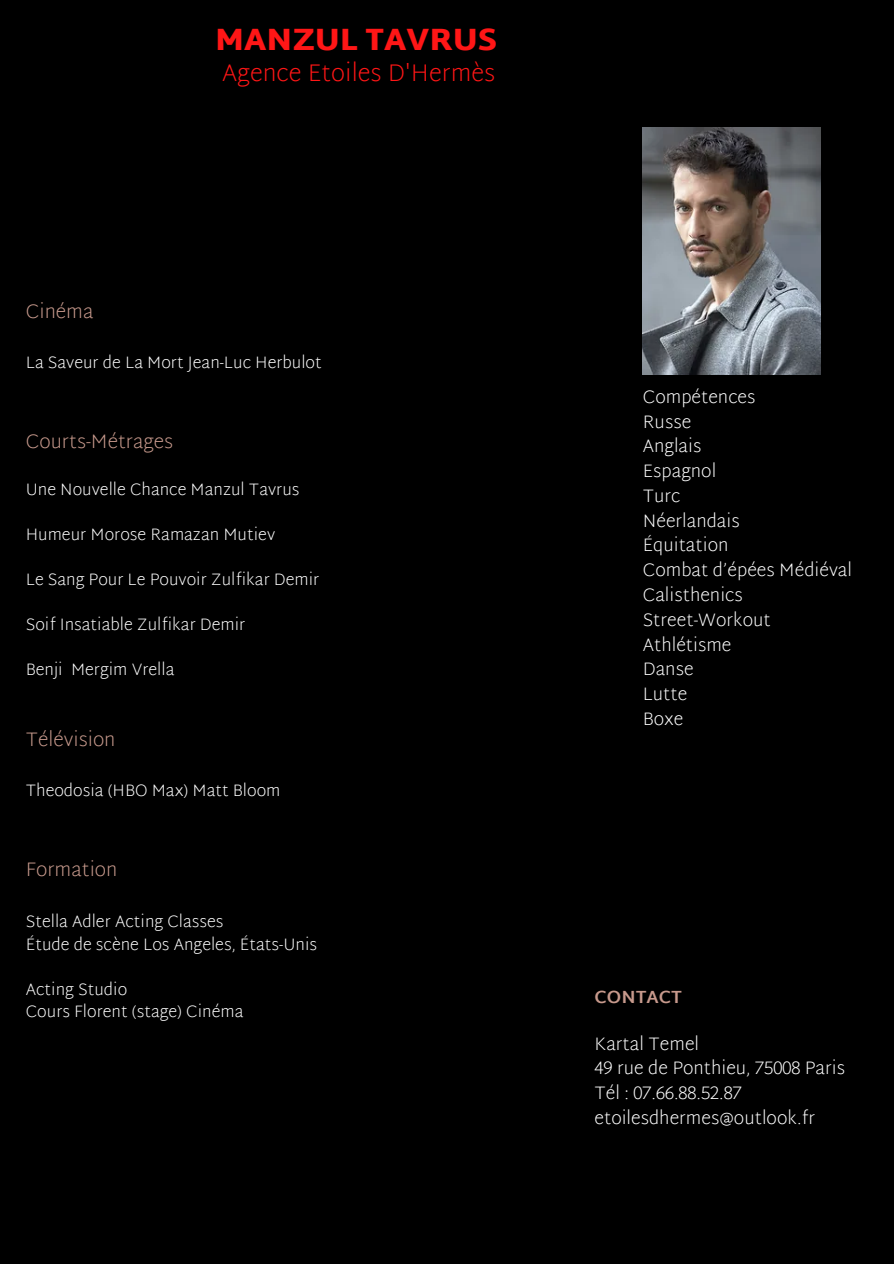
<style>
.page{position:relative;width:894px;height:1264px;background:#fff}
.page>*{position:absolute;margin:0;border:0;box-sizing:border-box;transform-origin:0 0}
.t1{font:900 31.5px "Martel Sans";color:#ff1616}
.t2{font:200 24px "Martel Sans";color:#ff1616}
.t3{font:200 19.5px "Martel Sans";color:#c7998c}
.t4{font:200 18px/24.8px "Martel Sans";color:#fff}
.t5{font:700 18px "Martel Sans";color:#c7998c}
.t6{font:200 16.5px/22.5px "Martel Sans";color:#fff}
</style>
<div class="page">
<div style="left:0;top:0;width:893px;height:1263px;background:#000"></div>
<img style="left:642px;top:128px;width:178px;height:246px">
<h1 class="t1" style="left:215px;top:21px;width:283px">MANZUL TAVRUS</h1>
<h2 class="t2" style="left:222px;top:58px;width:274px">Agence Etoiles D'Hermès</h2>
<p class="t3" style="left:26px;top:299px;width:69px">Cinéma</p>
<p class="t6" style="left:26px;top:351px;width:297px">La Saveur de La Mort Jean-Luc Herbulot</p>
<p class="t3" style="left:26px;top:430px;width:149px">Courts-Métrages</p>
<p class="t6" style="left:26px;top:477px;width:275px">Une Nouvelle Chance Manzul Tavrus</p>
<p class="t6" style="left:26px;top:522px;width:251px">Humeur Morose Ramazan Mutiev</p>
<p class="t6" style="left:26px;top:567px;width:295px">Le Sang Pour Le Pouvoir Zulfikar Demir</p>
<p class="t6" style="left:26px;top:612px;width:221px">Soif Insatiable Zulfikar Demir</p>
<p class="t6" style="left:26px;top:658px;width:150px">Benji Mergim Vrella</p>
<p class="t3" style="left:26px;top:727px;width:91px">Télévision</p>
<p class="t6" style="left:26px;top:779px;width:256px">Theodosia (HBO Max) Matt Bloom</p>
<p class="t3" style="left:26px;top:858px;width:93px">Formation</p>
<p class="t6" style="left:26px;top:910px;width:293px">Stella Adler Acting Classes<br>Étude de scène Los Angeles, États-Unis</p>
<p class="t6" style="left:26px;top:977px;width:219px">Acting Studio<br>Cours Florent (stage) Cinéma</p>
<p class="t4" style="left:642px;top:384px;width:211px">Compétences<br>Russe<br>Anglais<br>Espagnol<br>Turc<br>Néerlandais<br>Équitation<br>Combat d’épées Médiéval<br>Calisthenics<br>Street-Workout<br>Athlétisme<br>Danse<br>Lutte<br>Boxe</p>
<p class="t5" style="left:594px;top:986px;width:89px">CONTACT</p>
<p class="t4" style="left:594px;top:1030px;width:252px">Kartal Temel<br>49 rue de Ponthieu, 75008 Paris<br>Tél : 07.66.88.52.87 etoilesdhermes@outlook.fr</p>
</div>
